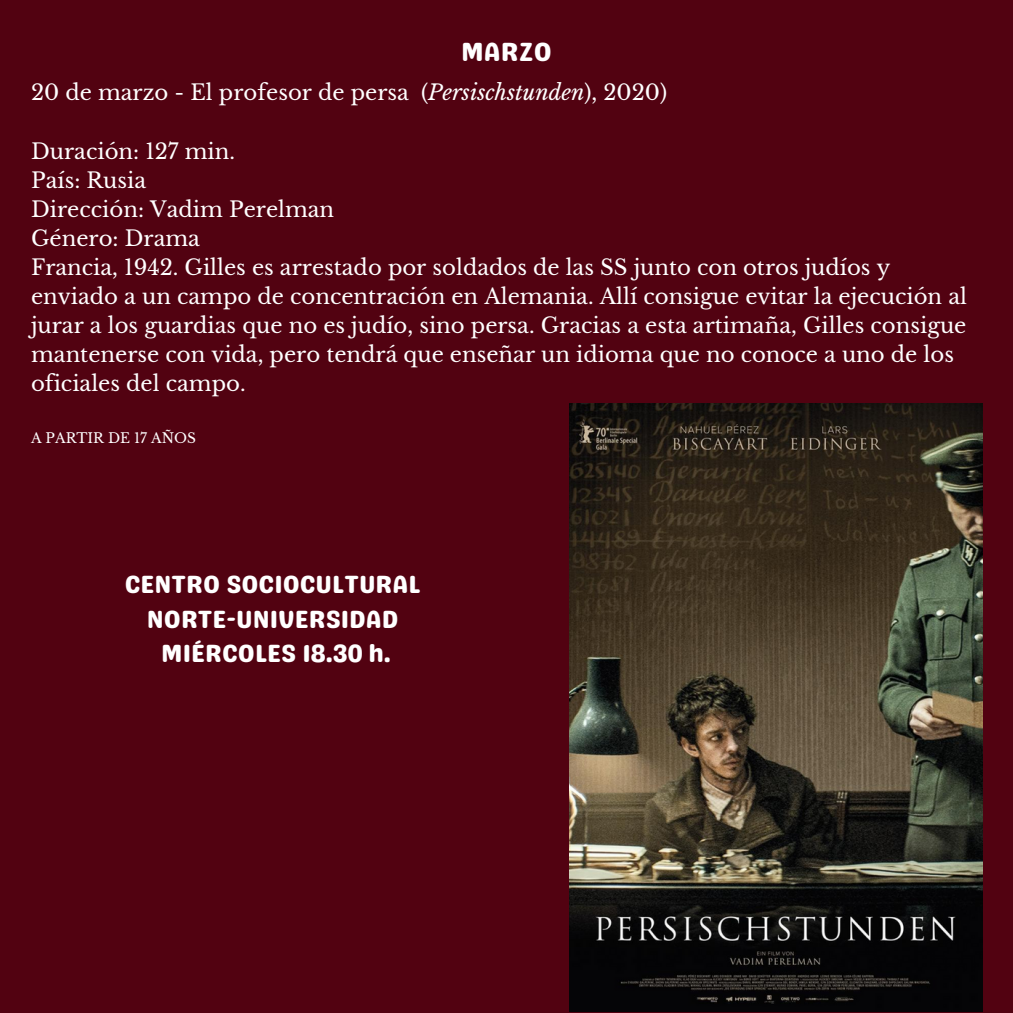
<style>
.page{position:relative;width:1013px;height:1013px;background:#fff}
.page>*{position:absolute;margin:0;border:0;box-sizing:border-box;transform-origin:0 0}
.t1{font:26.25px "Genty Sans";color:#fff}
.t2{font:24.88px/34.5px "Genty Sans";color:#fff;text-align:center}
.t3{font:21.25px/29px "Libre Baskerville";color:#fff}
.t4{font:13.75px "Libre Baskerville";color:#fff}
.s1{font-style:italic}
</style>
<div class="page">
<div style="left:0;top:0;width:1012px;height:1012px;background:#520211"></div>
<img style="left:569px;top:403px;width:413px;height:608px">
<h2 class="t1" style="left:461px;top:36px;width:92px">MARZO</h2>
<h3 class="t3" style="left:31px;top:78px;width:637px">20 de marzo - El profesor de persa (<span class="s1">Persischstunden</span>), 2020)</h3>
<p class="t3" style="left:31px;top:137px;width:937px">Duración: 127 min.<br>País: Rusia<br>Dirección: Vadim Perelman<br>Género: Drama<br>Francia, 1942. Gilles es arrestado por soldados de las SS junto con otros judíos y enviado a un campo de concentración en Alemania. Allí consigue evitar la ejecución al jurar a los guardias que no es judío, sino persa. Gracias a esta artimaña, Gilles consigue mantenerse con vida, pero tendrá que enseñar un idioma que no conoce a uno de los oficiales del campo.</p>
<p class="t4" style="left:31px;top:429px;width:166px">A PARTIR DE 17 AÑOS</p>
<h3 class="t2" style="left:125px;top:567px;width:297px">CENTRO SOCIOCULTURAL<br>NORTE-UNIVERSIDAD<br>MIÉRCOLES 18.30 h.</h3>
</div>
